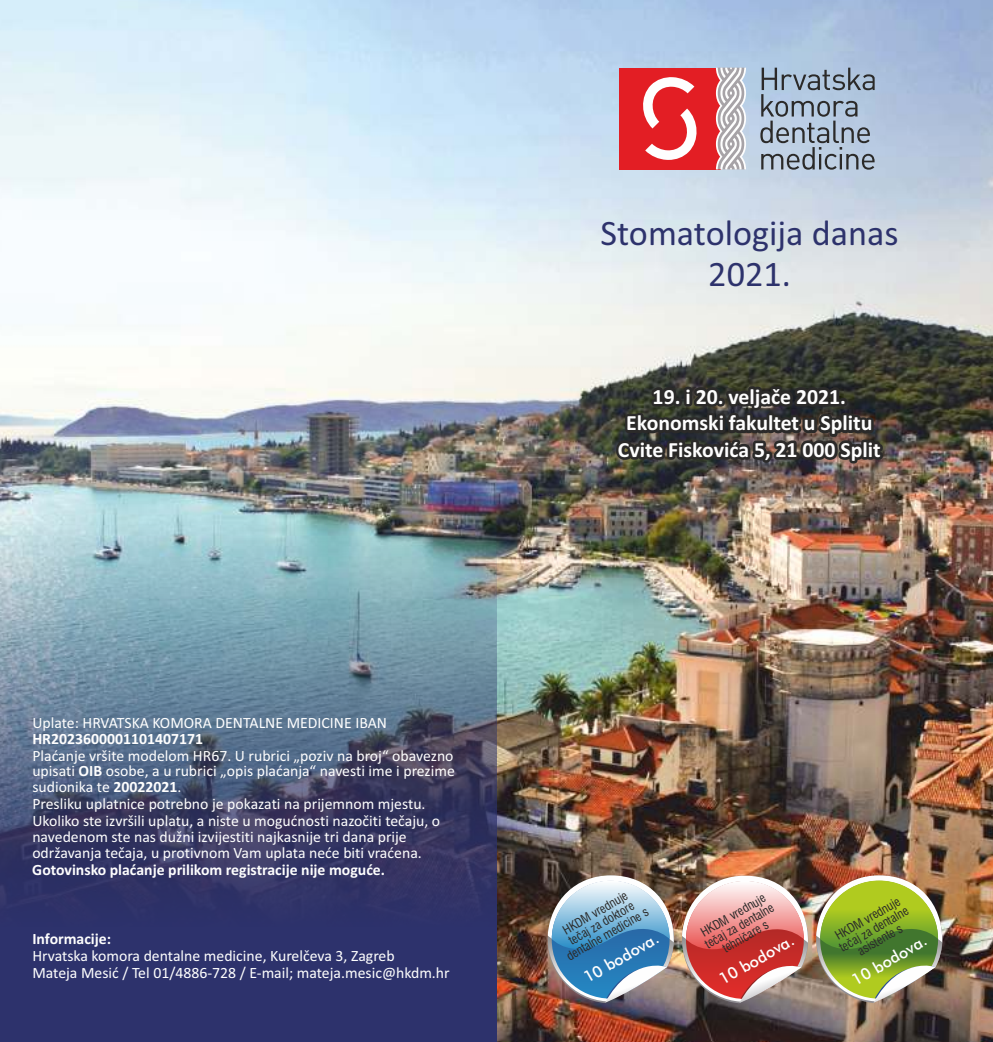
<style>
.page{position:relative;width:993px;height:1042px;background:#fff}
.page>*{position:absolute;margin:0;border:0;box-sizing:border-box;transform-origin:0 0}
.t1{font:36.23px/40.9px "Calibri";color:#2d326c;text-align:center}
.t2{font:700 21.7px/26.6px "Calibri";color:#fefefe;text-align:center}
.t3{font:500 16.1px "Futura BT";color:#fefefe}
.t4{font:15.75px/16.1px "Calibri";color:#fefefe}
.t5{font:700 15.75px "Calibri";color:#fefefe}
.t6{font:condensed 12.25px/12.2px "Swiss 721 BT";color:#2b2a29;text-align:center}
.s1{font-weight:700}
</style>
<div class="page">
<img style="left:0;top:0;width:992px;height:1042px">
<div style="left:618px;top:68px;width:102px;height:101px;background:#e31e24"></div>
<svg style="left:715px;top:68px;width:30px;height:101px"></svg>
<svg style="left:643px;top:77px;width:54px;height:83px"></svg>
<svg style="left:760px;top:68px;width:114px;height:102px;background:#99a9ba"></svg>
<img style="left:0;top:467px;width:496px;height:575px">
<svg style="left:616px;top:386px;width:266px;height:77px;background:#353330"></svg>
<img style="left:815px;top:875px;width:128px;height:128px">
<img style="left:547px;top:875px;width:127px;height:128px">
<img style="left:681px;top:875px;width:127px;height:128px">
<p class="t4" style="left:32px;top:716px;width:356px">Uplate: HRVATSKA KOMORA DENTALNE MEDICINE IBAN</p>
<p class="t5" style="left:32px;top:732px;width:172px">HR2023600001101407171</p>
<p class="t4" style="left:32px;top:748px;width:424px">Plaćanje vršite modelom HR67. U rubrici „poziv na broj“ obavezno upisati <span class="s1">OIB</span> osobe, a u rubrici „opis plaćanja“ navesti ime i prezime sudionika te <span class="s1">20022021</span>.<br>Presliku uplatnice potrebno je pokazati na prijemnom mjestu.<br>Ukoliko ste izvršili uplatu, a niste u mogućnosti nazočiti tečaju, o navedenom ste nas dužni izvijestiti najkasnije tri dana prije održavanja tečaja, u protivnom Vam uplata neće biti vraćena.</p>
<p class="t5" style="left:32px;top:863px;width:354px">Gotovinsko plaćanje prilikom registracije nije moguće.</p>
<p class="t5" style="left:32px;top:932px;width:80px">Informacije:</p>
<p class="t4" style="left:32px;top:948px;width:419px;line-height:17px">Hrvatska komora dentalne medicine, Kurelčeva 3, Zagreb<br>Mateja Mesić / Tel 01/4886-728 / E-mail; mateja.mesic@hkdm.hr</p>
<h1 class="t1" style="left:600px;top:216px;width:299px">Stomatologija danas<br>2021.</h1>
<h2 class="t2" style="left:617px;top:385px;width:264px">19. i 20. veljače 2021.<br>Ekonomski fakultet u Splitu<br>Cvite Fiskovića 5, 21 000 Split</h2>
<p class="t6" style="left:552px;top:931px;width:94px;rotate:-30deg">HKDM vrednuje tečaj za doktore dentalne medicine s</p>
<p class="t3" style="left:581px;top:973px;width:85px;rotate:-30deg">10 bodova.</p>
<p class="t6" style="left:697px;top:930px;width:79px;rotate:-30deg">HKDM vrednuje tečaj za dentalne tehničare s</p>
<p class="t3" style="left:716px;top:974px;width:85px;rotate:-30deg">10 bodova.</p>
<p class="t6" style="left:831px;top:933px;width:79px;rotate:-30deg">HKDM vrednuje tečaj za dentalne asistente s</p>
<p class="t3" style="left:849px;top:975px;width:85px;rotate:-30deg">10 bodova.</p>
</div>
